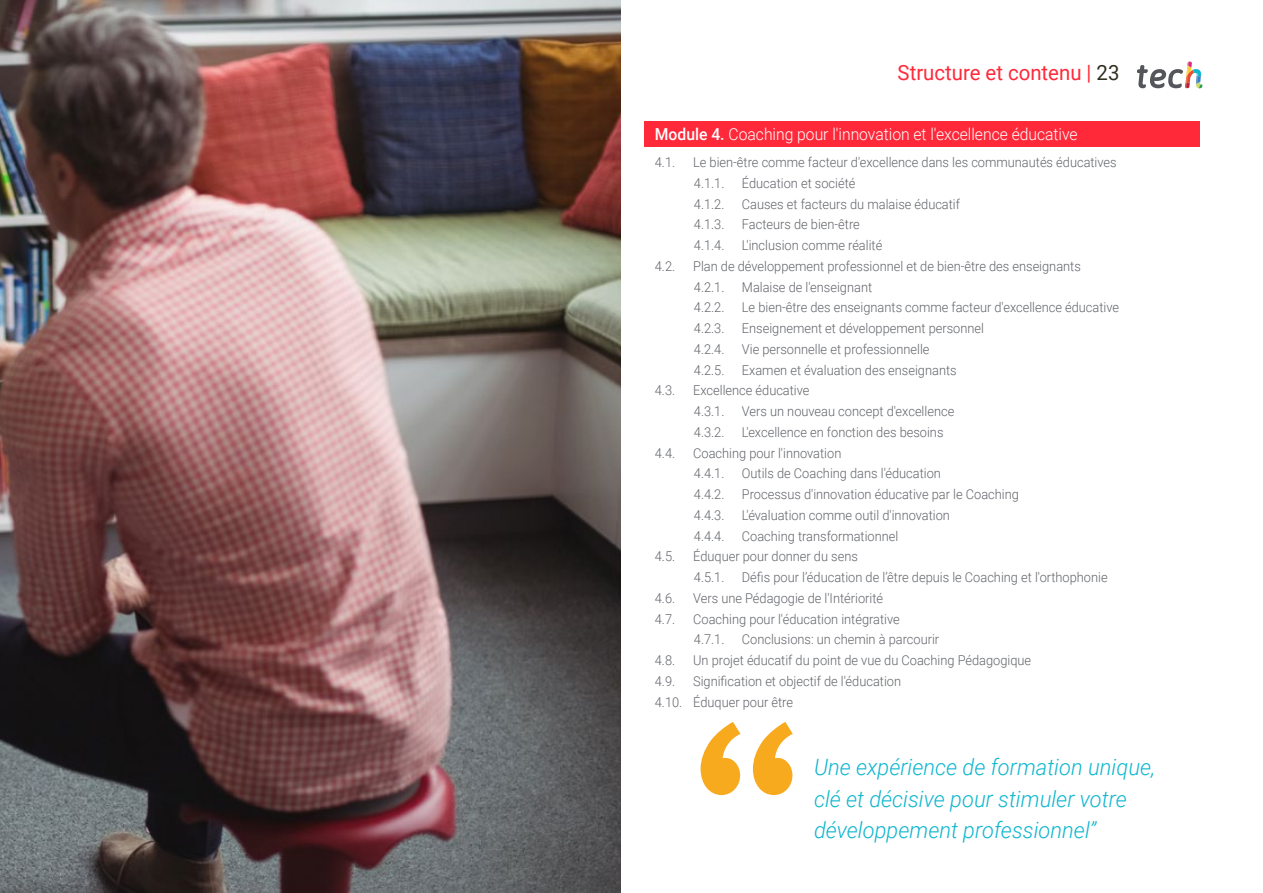
<style>
.page{position:relative;width:1263px;height:893px;background:#fff}
.page>*{position:absolute;margin:0;border:0;box-sizing:border-box;transform-origin:0 0}
.t1{font:italic 300 22.5px/31.5px "Roboto";color:#0fb6cf}
.t2{font:21px "Roboto";color:#ff293a}
.t3{font:300 16.5px "Roboto";color:#fff;scale:.95 1}
.t4{font:300 13.5px/20.7px "Roboto";color:#61646a;scale:.95 1}
.s1{color:#312e20}
.s2{font-weight:500}
</style>
<div class="page">
<img style="left:0;top:0;width:621px;height:893px">
<svg style="left:701px;top:722px;width:92px;height:73px"></svg>
<svg style="left:1137px;top:62px;width:65px;height:27px"></svg>
<div style="left:644px;top:121px;width:555px;height:25px;background:#ff293a"></div>
<h2 class="t2" style="left:898px;top:57px;width:223px">Structure et contenu | <span class="s1">23</span></h2>
<p class="t3" style="left:655px;top:123px;width:446px"><span class="s2">Module 4.</span> Coaching pour l'innovation et l'excellence éducative</p>
<p class="t4" style="left:655px;top:151px;width:23px">4.1.</p>
<p class="t4" style="left:693px;top:151px;width:447px">Le bien-être comme facteur d'excellence dans les communautés éducatives<br>4.1.1.</p>
<p class="t4" style="left:742px;top:172px;width:121px">Éducation et société</p>
<p class="t4" style="left:694px;top:193px;width:34px">4.1.2.</p>
<p class="t4" style="left:742px;top:193px;width:231px">Causes et facteurs du malaise éducatif</p>
<p class="t4" style="left:694px;top:214px;width:34px">4.1.3.</p>
<p class="t4" style="left:742px;top:214px;width:126px">Facteurs de bien-être</p>
<p class="t4" style="left:694px;top:234px;width:34px">4.1.4.</p>
<p class="t4" style="left:742px;top:234px;width:149px">L'inclusion comme réalité</p>
<p class="t4" style="left:655px;top:255px;width:23px">4.2.</p>
<p class="t4" style="left:693px;top:255px;width:410px">Plan de développement professionnel et de bien-être des enseignants<br>4.2.1.</p>
<p class="t4" style="left:742px;top:276px;width:139px">Malaise de l'enseignant</p>
<p class="t4" style="left:694px;top:297px;width:34px">4.2.2.</p>
<p class="t4" style="left:742px;top:297px;width:399px">Le bien-être des enseignants comme facteur d'excellence éducative</p>
<p class="t4" style="left:694px;top:317px;width:34px">4.2.3.</p>
<p class="t4" style="left:742px;top:317px;width:256px">Enseignement et développement personnel</p>
<p class="t4" style="left:694px;top:338px;width:34px">4.2.4.</p>
<p class="t4" style="left:742px;top:338px;width:199px">Vie personnelle et professionnelle</p>
<p class="t4" style="left:694px;top:359px;width:34px">4.2.5.</p>
<p class="t4" style="left:742px;top:359px;width:228px">Examen et évaluation des enseignants</p>
<p class="t4" style="left:655px;top:380px;width:23px">4.3.</p>
<p class="t4" style="left:693px;top:380px;width:124px">Excellence éducative<br>4.3.1.</p>
<p class="t4" style="left:742px;top:400px;width:225px">Vers un nouveau concept d'excellence</p>
<p class="t4" style="left:694px;top:421px;width:34px">4.3.2.</p>
<p class="t4" style="left:742px;top:421px;width:214px">L'excellence en fonction des besoins</p>
<p class="t4" style="left:655px;top:442px;width:23px">4.4.</p>
<p class="t4" style="left:693px;top:442px;width:158px">Coaching pour l'innovation<br>4.4.1.</p>
<p class="t4" style="left:742px;top:463px;width:211px">Outils de Coaching dans l'éducation</p>
<p class="t4" style="left:694px;top:483px;width:34px">4.4.2.</p>
<p class="t4" style="left:742px;top:483px;width:293px">Processus d'innovation éducative par le Coaching</p>
<p class="t4" style="left:694px;top:504px;width:34px">4.4.3.</p>
<p class="t4" style="left:742px;top:504px;width:221px">L'évaluation comme outil d'innovation</p>
<p class="t4" style="left:694px;top:525px;width:34px">4.4.4.</p>
<p class="t4" style="left:742px;top:525px;width:166px">Coaching transformationnel</p>
<p class="t4" style="left:655px;top:546px;width:23px">4.5.</p>
<p class="t4" style="left:693px;top:546px;width:175px">Éduquer pour donner du sens<br>4.5.1.</p>
<p class="t4" style="left:742px;top:566px;width:387px">Défis pour l’éducation de l’être depuis le Coaching et l'orthophonie</p>
<p class="t4" style="left:655px;top:587px;width:23px">4.6.</p>
<p class="t4" style="left:693px;top:587px;width:201px">Vers une Pédagogie de l'Intériorité</p>
<p class="t4" style="left:655px;top:608px;width:23px">4.7.</p>
<p class="t4" style="left:693px;top:608px;width:219px">Coaching pour l'éducation intégrative<br>4.7.1.</p>
<p class="t4" style="left:742px;top:629px;width:209px">Conclusions: un chemin à parcourir</p>
<p class="t4" style="left:655px;top:649px;width:23px">4.8.</p>
<p class="t4" style="left:693px;top:649px;width:357px">Un projet éducatif du point de vue du Coaching Pédagogique</p>
<p class="t4" style="left:655px;top:670px;width:23px">4.9.</p>
<p class="t4" style="left:655px;top:670px;width:261px;text-indent:38px">Signification et objectif de l'éducation<br>4.10. Éduquer pour être</p>
<h1 class="t1" style="left:814px;top:751px;width:343px">Une expérience de formation unique, clé et décisive pour stimuler votre développement professionnel”</h1>
</div>
